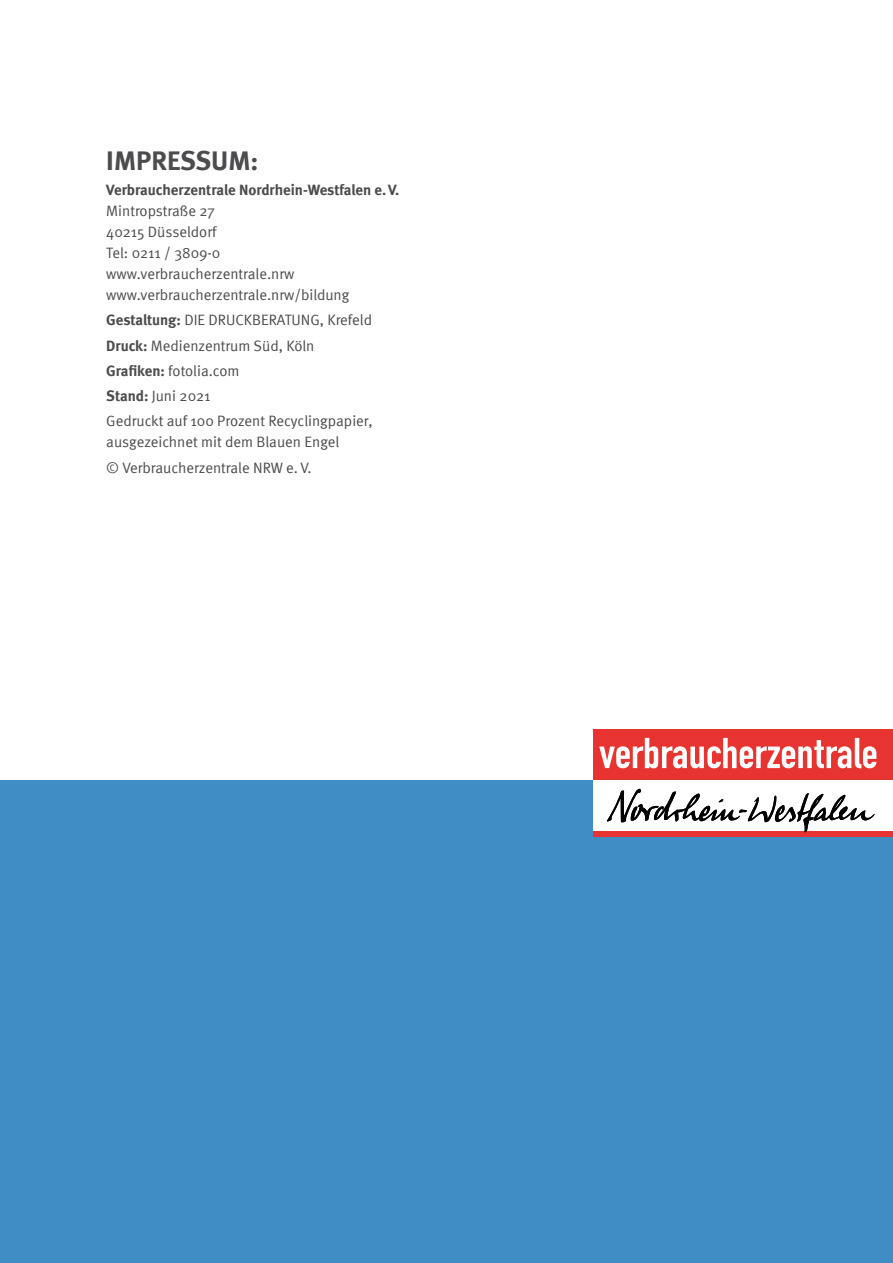
<style>
.page{position:relative;width:893px;height:1263px;background:#fff}
.page>*{position:absolute;margin:0;border:0;box-sizing:border-box;transform-origin:0 0}
.t1{font:700 27px "Meta";color:#4c4c4e}
.t2{font:15px/25.2px "Meta Normal";color:#4c4c4e}
.t3{font:700 15px "Meta";color:#4c4c4e}
.s1{font-family:"Meta";font-weight:700}
</style>
<div class="page">
<div style="left:0;top:780px;width:893px;height:483px;background:#408dc4"></div>
<div style="left:593px;top:729px;width:300px;height:51px;background:#e73431"></div>
<svg style="left:599px;top:738px;width:277px;height:30px"></svg>
<div style="left:593px;top:780px;width:300px;height:52px;background:#fff"></div>
<div style="left:593px;top:831px;width:300px;height:5px;background:#e73431"></div>
<svg style="left:607px;top:789px;width:267px;height:43px"></svg>
<h1 class="t1" style="left:106px;top:144px;width:154px">IMPRESSUM:</h1>
<p class="t3" style="left:106px;top:181px;width:294px">Verbraucherzentrale Nordrhein-Westfalen e. V.</p>
<p class="t2" style="left:106px;top:200px;width:244px;line-height:21px">Mintropstraße 27<br>40215 Düsseldorf<br>Tel: 0211 / 3809-0 www.verbraucherzentrale.nrw www.verbraucherzentrale.nrw/bildung</p>
<p class="t2" style="left:106px;top:307px;width:268px"><span class="s1">Gestaltung:</span> DIE DRUCKBERATUNG, Krefeld<br><span class="s1">Druck:</span> Medienzentrum Süd, Köln<br><span class="s1">Grafiken:</span> fotolia.com<br><span class="s1">Stand:</span> Juni 2021<br>Gedruckt auf 100 Prozent Recyclingpapier,</p>
<p class="t2" style="left:106px;top:429px;width:235px">ausgezeichnet mit dem Blauen Engel © Verbraucherzentrale NRW e. V.</p>
</div>
